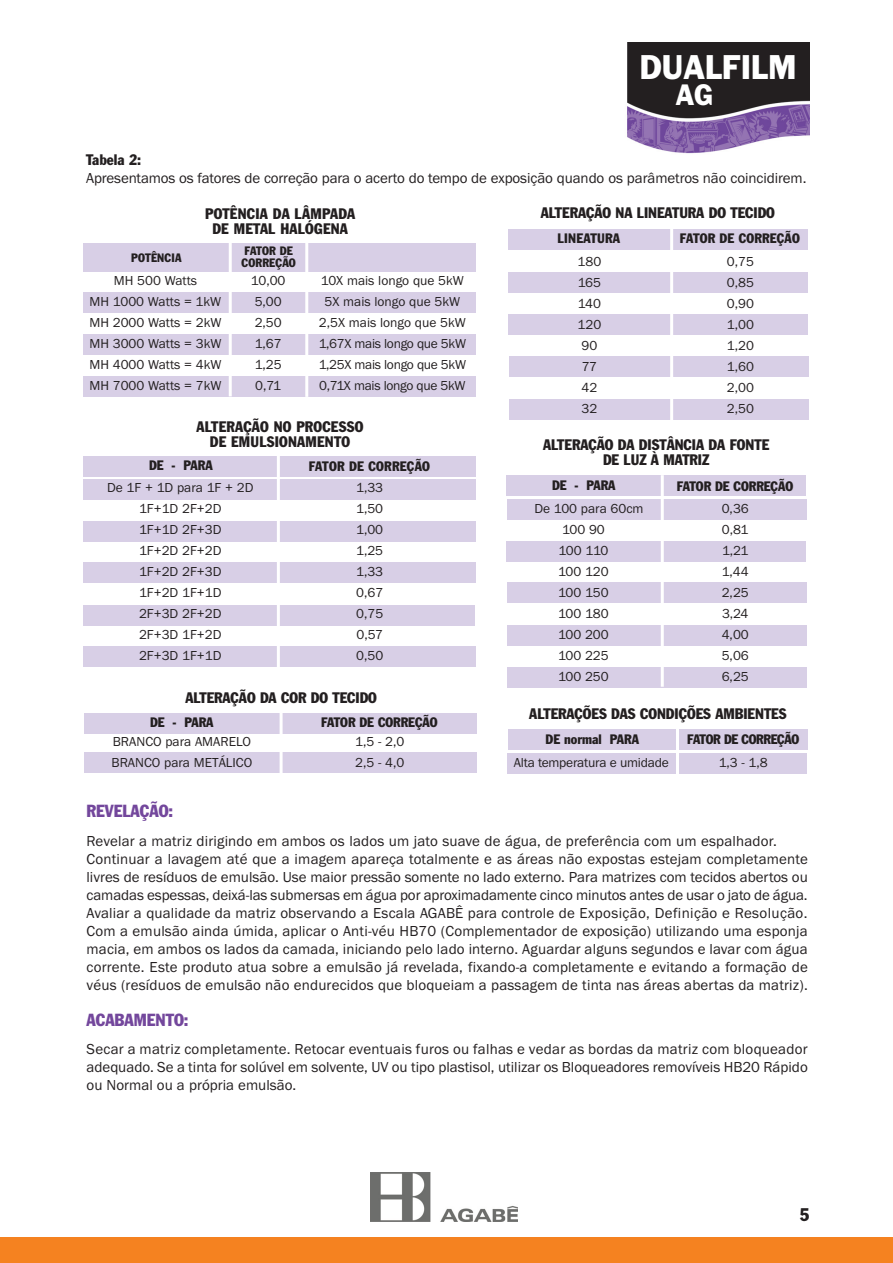
<style>
.page{position:relative;width:893px;height:1263px;background:#fff}
.page>*{position:absolute;margin:0;border:0;box-sizing:border-box;transform-origin:0 0}
.t1{font:31.65px "Franklin Gothic";letter-spacing:-.015em;color:#fff;scale:.9 1}
.t2{font:27.15px "Franklin Gothic";color:#fff;scale:.9 1}
.t3{font:condensed 18px "Franklin Gothic";color:#231f20}
.t4{font:condensed 17.25px "Franklin Gothic";color:#73479c}
.t5{font:15px/18px "Franklin Gothic";letter-spacing:.01em;color:#231f20}
.t6{font:condensed 15px/15px "Franklin Gothic";color:#231f20;text-align:center}
.t7{font:15px "Franklin Gothic";letter-spacing:-.01em;color:#231f20}
.t8{font:13.5px/21px "Franklin Gothic";color:#231f20}
.t9{font:13.5px/21px "Franklin Gothic";letter-spacing:-.025em;color:#231f20;text-align:center}
.t10{font:condensed 13.5px "Franklin Gothic";color:#231f20}
.t11{font:13.5px "Franklin Gothic";letter-spacing:-.02em;color:#231f20}
.t12{font:condensed 13.5px "Franklin Gothic";letter-spacing:-.02em;color:#231f20}
.t13{font:condensed 13.5px "Franklin Gothic";letter-spacing:.02em;color:#231f20}
.t14{font:condensed 12px/12px "Franklin Gothic";letter-spacing:.015em;color:#231f20}
</style>
<div class="page">
<div style="left:83px;top:243px;width:392px;height:29px;background:#d8cfe6"></div>
<div style="left:83px;top:376px;width:393px;height:20px;background:#d8cfe6"></div>
<div style="left:83px;top:334px;width:392px;height:21px;background:#d8cfe6"></div>
<div style="left:83px;top:292px;width:393px;height:21px;background:#d8cfe6"></div>
<div style="left:83px;top:646px;width:393px;height:21px;background:#d8cfe6"></div>
<div style="left:84px;top:752px;width:393px;height:21px;background:#d8cfe6"></div>
<div style="left:508px;top:753px;width:299px;height:21px;background:#d8cfe6"></div>
<div style="left:507px;top:667px;width:300px;height:21px;background:#d8cfe6"></div>
<div style="left:507px;top:625px;width:300px;height:20px;background:#d8cfe6"></div>
<div style="left:507px;top:582px;width:300px;height:21px;background:#d8cfe6"></div>
<div style="left:506px;top:541px;width:300px;height:21px;background:#d8cfe6"></div>
<div style="left:507px;top:499px;width:299px;height:21px;background:#d8cfe6"></div>
<div style="left:506px;top:475px;width:300px;height:21px;background:#d8cfe6"></div>
<div style="left:509px;top:399px;width:300px;height:21px;background:#d8cfe6"></div>
<div style="left:509px;top:356px;width:299px;height:21px;background:#d8cfe6"></div>
<div style="left:508px;top:314px;width:300px;height:21px;background:#d8cfe6"></div>
<div style="left:508px;top:272px;width:300px;height:21px;background:#d8cfe6"></div>
<div style="left:508px;top:229px;width:300px;height:20px;background:#d8cfe6"></div>
<div style="left:508px;top:729px;width:300px;height:21px;background:#d8cfe6"></div>
<div style="left:84px;top:713px;width:393px;height:20px;background:#d8cfe6"></div>
<div style="left:83px;top:605px;width:392px;height:21px;background:#d8cfe6"></div>
<div style="left:83px;top:562px;width:392px;height:21px;background:#d8cfe6"></div>
<div style="left:83px;top:521px;width:393px;height:20px;background:#d8cfe6"></div>
<div style="left:83px;top:479px;width:393px;height:21px;background:#d8cfe6"></div>
<div style="left:83px;top:456px;width:392px;height:21px;background:#d8cfe6"></div>
<img style="left:371px;top:1172px;width:147px;height:49px">
<div style="left:0;top:1238px;width:893px;height:25px;background:#f58220"></div>
<img style="left:627px;top:43px;width:182px;height:111px">
<hr style="left:661px;top:475px;width:3px;height:212px;background:#fff">
<hr style="left:670px;top:229px;width:3px;height:192px;background:#fff">
<hr style="left:280px;top:713px;width:3px;height:61px;background:#fff">
<hr style="left:676px;top:729px;width:3px;height:45px;background:#fff">
<hr style="left:229px;top:239px;width:3px;height:157px;background:#fff">
<hr style="left:305px;top:239px;width:3px;height:158px;background:#fff">
<hr style="left:277px;top:455px;width:3px;height:212px;background:#fff">
<h1 class="t1" style="left:640px;top:55px;width:176px">DUALFILM</h1>
<h2 class="t2" style="left:676px;top:84px;width:43px">AG</h2>
<p class="t6" style="left:86px;top:154px;width:57px">Tabela 2:</p>
<p class="t7" style="left:86px;top:173px;width:722px">Apresentamos os fatores de correção para o acerto do tempo de exposição quando os parâmetros não coincidirem.</p>
<p class="t6" style="left:205px;top:207px;width:152px">POTÊNCIA DA LÂMPADA<br>DE METAL HALÓGENA</p>
<p class="t14" style="left:131px;top:252px;width:52px">POTÊNCIA</p>
<p class="t14" style="left:242px;top:246px;width:56px">FATOR DE<br>CORREÇÃO</p>
<p class="t8" style="left:89px;top:271px;width:134px;text-align:center">MH 500 Watts<br>MH 1000 Watts = 1kW<br>MH 2000 Watts = 2kW<br>MH 3000 Watts = 3kW<br>MH 4000 Watts = 4kW<br>MH 7000 Watts = 7kW</p>
<p class="t9" style="left:319px;top:271px;width:149px">10X mais longo que 5kW<br>5X mais longo que 5kW<br>2,5X mais longo que 5kW<br>1,67X mais longo que 5kW<br>1,25X mais longo que 5kW<br>0,71X mais longo que 5kW</p>
<p class="t8" style="left:251px;top:271px;width:36px">10,00<br>5,00<br>2,50<br>1,67<br>1,25<br>0,71</p>
<p class="t6" style="left:197px;top:420px;width:168px">ALTERAÇÃO NO PROCESSO<br>DE EMULSIONAMENTO</p>
<p class="t10" style="left:149px;top:461px;width:65px">DE - PARA</p>
<p class="t13" style="left:309px;top:461px;width:123px">FATOR DE CORREÇÃO</p>
<p class="t8" style="left:107px;top:478px;width:148px;text-align:center">De 1F + 1D para 1F + 2D<br>1F+1D 2F+2D<br>1F+1D 2F+3D<br>1F+2D 2F+2D<br>1F+2D 2F+3D<br>1F+2D 1F+1D<br>2F+3D 2F+2D<br>2F+3D 1F+2D<br>2F+3D 1F+1D</p>
<p class="t8" style="left:356px;top:478px;width:29px;text-align:justify">1,33<br>1,50<br>1,00<br>1,25<br>1,33<br>0,67<br>0,75<br>0,57<br>0,50</p>
<p class="t6" style="left:185px;top:691px;width:193px">ALTERAÇÃO DA COR DO TECIDO</p>
<p class="t10" style="left:150px;top:717px;width:65px">DE - PARA</p>
<p class="t10" style="left:321px;top:717px;width:118px">FATOR DE CORREÇÃO</p>
<p class="t8" style="left:112px;top:732px;width:142px">BRANCO para AMARELO<br>BRANCO para METÁLICO</p>
<p class="t8" style="left:355px;top:732px;width:51px">1,5 - 2,0<br>2,5 - 4,0</p>
<p class="t6" style="left:541px;top:207px;width:236px">ALTERAÇÃO NA LINEATURA DO TECIDO</p>
<p class="t10" style="left:557px;top:233px;width:64px">LINEATURA</p>
<p class="t10" style="left:680px;top:233px;width:121px">FATOR DE CORREÇÃO</p>
<p class="t8" style="left:578px;top:252px;width:25px;text-align:center">180<br>165<br>140<br>120<br>90<br>77<br>42<br>32</p>
<p class="t8" style="left:727px;top:252px;width:29px;text-align:justify">0,75<br>0,85<br>0,90<br>1,00<br>1,20<br>1,60<br>2,00<br>2,50</p>
<p class="t6" style="left:543px;top:438px;width:228px">ALTERAÇÃO DA DISTÂNCIA DA FONTE<br>DE LUZ À MATRIZ</p>
<p class="t10" style="left:552px;top:480px;width:65px">DE - PARA</p>
<p class="t10" style="left:677px;top:482px;width:118px">FATOR DE CORREÇÃO</p>
<p class="t8" style="left:558px;top:499px;width:87px;text-indent:-24px">De 100 para 60cm<br>100 90<br>100 110<br>100 120<br>100 150<br>100 180<br>100 200<br>100 225<br>100 250</p>
<p class="t8" style="left:722px;top:499px;width:29px;text-align:justify">0,36<br>0,81<br>1,21<br>1,44<br>2,25<br>3,24<br>4,00<br>5,06<br>6,25</p>
<p class="t6" style="left:529px;top:707px;width:259px">ALTERAÇÕES DAS CONDIÇÕES AMBIENTES</p>
<p class="t10" style="left:546px;top:734px;width:95px">DE normal PARA</p>
<p class="t12" style="left:687px;top:734px;width:113px">FATOR DE CORREÇÃO</p>
<p class="t11" style="left:514px;top:758px;width:156px">Alta temperatura e umidade</p>
<p class="t8" style="left:719px;top:753px;width:50px">1,3 - 1,8</p>
<p class="t4" style="left:87px;top:805px;width:88px">REVELAÇÃO:</p>
<p class="t5" style="left:87px;top:833px;width:723px">Revelar a matriz dirigindo em ambos os lados um jato suave de água, de preferência com um espalhador.<br>Continuar a lavagem até que a imagem apareça totalmente e as áreas não expostas estejam completamente livres de resíduos de emulsão. Use maior pressão somente no lado externo. Para matrizes com tecidos abertos ou camadas espessas, deixá-las submersas em água por aproximadamente cinco minutos antes de usar o jato de água.<br>Avaliar a qualidade da matriz observando a Escala AGABÊ para controle de Exposição, Definição e Resolução.<br>Com a emulsão ainda úmida, aplicar o Anti-véu HB70 (Complementador de exposição) utilizando uma esponja macia, em ambos os lados da camada, iniciando pelo lado interno. Aguardar alguns segundos e lavar com água corrente. Este produto atua sobre a emulsão já revelada, fixando-a completamente e evitando a formação de véus (resíduos de emulsão não endurecidos que bloqueiam a passagem de tinta nas áreas abertas da matriz).</p>
<p class="t4" style="left:87px;top:1013px;width:104px">ACABAMENTO:</p>
<p class="t5" style="left:87px;top:1041px;width:723px;text-align:justify">Secar a matriz completamente. Retocar eventuais furos ou falhas e vedar as bordas da matriz com bloqueador adequado. Se a tinta for solúvel em solvente, UV ou tipo plastisol, utilizar os Bloqueadores removíveis HB20 Rápido ou Normal ou a própria emulsão.</p>
<p class="t3" style="left:800px;top:1208px;width:11px">5</p>
</div>
